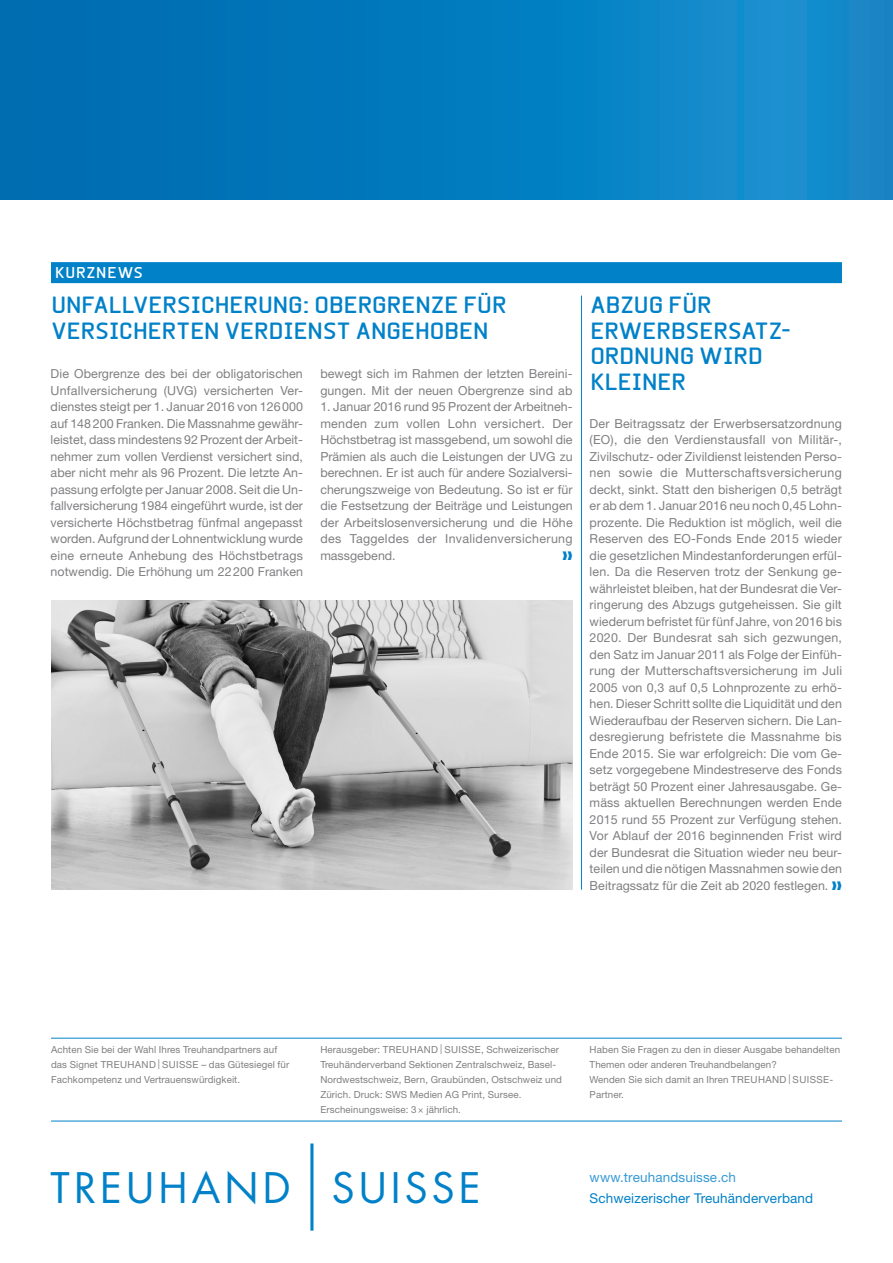
<style>
.page{position:relative;width:893px;height:1263px;background:#fff}
.page>*{position:absolute;margin:0;border:0;box-sizing:border-box;transform-origin:0 0}
.t1{font:40.95px "Futura";letter-spacing:.1em;color:#0081c8}
.t2{font:700 22.5px/25.5px "Beta Sans";color:#0081c8}
.t3{font:700 15px "Beta Sans";letter-spacing:.06em;color:#fff}
.t4{font:13.5px "Helvetica Neue LT Std";letter-spacing:.01em;color:#0081c8}
.t5{font:13.5px "Helvetica Neue LT Std";letter-spacing:.01em;color:#379ad5}
.t6{font:12.45px/16.5px "Helvetica Neue LT Std";letter-spacing:.005em;color:#808083;text-align:justify}
.t7{font:9.75px/15px "Helvetica Neue LT Std";letter-spacing:.01em;color:#808083}
.s1{color:#0081c8}
</style>
<div class="page">
<div style="left:0;top:0;width:893px;height:200px;background:linear-gradient(to right,#0069af,#158fcf)"></div>
<hr style="left:310px;top:1143px;width:3px;height:87px;background:#0081c8">
<hr style="left:51px;top:1121px;width:791px;height:1px;background:#0081c8">
<hr style="left:51px;top:1038px;width:791px;height:1px;background:#0081c8">
<div style="left:51px;top:262px;width:791px;height:21px;background:#0081c8"></div>
<hr style="left:581px;top:296px;width:1px;height:594px;background:#0081c8">
<img style="left:51px;top:600px;width:522px;height:290px">
<p class="t3" style="left:55px;top:264px;width:89px">KURZNEWS</p>
<h2 class="t2" style="left:51px;top:292px;width:457px">UNFALLVERSICHERUNG: OBERGRENZE FÜR<br>VERSICHERTEN VERDIENST ANGEHOBEN</h2>
<p class="t6" style="left:320px;top:365px;width:254px">bewegt sich im Rahmen der letzten Bereini&shy;gungen. Mit der neuen Obergrenze sind ab</p>
<p class="t6" style="left:320px;top:398px;width:254px">1. Januar 2016 rund 95 Prozent der Arbeitneh&shy;menden zum vollen Lohn versichert. Der Höchstbetrag ist massgebend, um sowohl die Prämien als auch die Leistungen der UVG zu berechnen. Er ist auch für andere Sozialversi&shy;cherungszweige von Bedeutung. So ist er für die Festsetzung der Beiträge und Leistungen der Arbeitslosenversicherung und die Höhe des Taggeldes der Invalidenversicherung massgebend.</p>
<p class="t6" style="left:51px;top:365px;width:254px">Die Obergrenze des bei der obligatorischen Unfallversicherung (UVG) versicherten Ver&shy;dienstes steigt per 1. Januar 2016 von 126000 auf 148200 Franken. Die Massnahme gewähr&shy;leistet, dass mindestens 92 Prozent der Arbeit&shy;nehmer zum vollen Verdienst versichert sind, aber nicht mehr als 96 Prozent. Die letzte An&shy;passung erfolgte per Januar 2008. Seit die Un&shy;fallversicherung 1984 eingeführt wurde, ist der versicherte Höchstbetrag fünfmal angepasst worden. Aufgrund der Lohnentwicklung wurde eine erneute Anhebung des Höchstbetrags notwendig. Die Erhöhung um 22200 Franken</p>
<h2 class="t2" style="left:590px;top:292px;width:202px">ABZUG FÜR<br>ERWERBSERSATZ-<br>ORDNUNG WIRD<br>KLEINER</h2>
<p class="t6" style="left:590px;top:415px;width:254px">Der Beitragssatz der Erwerbsersatzordnung (EO), die den Verdienstausfall von Militär-, Zivilschutz- oder Zivildienst leistenden Perso&shy;nen sowie die Mutterschaftsversicherung deckt, sinkt. Statt den bisherigen 0,5 beträgt er ab dem 1. Januar 2016 neu noch 0,45 Lohn&shy;prozente. Die Reduktion ist möglich, weil die Reserven des EO-Fonds Ende 2015 wieder die gesetzlichen Mindestanforderungen erfül&shy;len. Da die Reserven trotz der Senkung ge&shy;währleistet bleiben, hat der Bundesrat die Ver&shy;ringerung des Abzugs gutgeheissen. Sie gilt wiederum befristet für fünf Jahre, von 2016 bis 2020. Der Bundesrat sah sich gezwungen, den Satz im Januar 2011 als Folge der Einfüh&shy;rung der Mutterschaftsversicherung im Juli 2005 von 0,3 auf 0,5 Lohnprozente zu erhö&shy;hen. Dieser Schritt sollte die Liquidität und den Wiederaufbau der Reserven sichern. Die Lan&shy;desregierung befristete die Massnahme bis Ende 2015. Sie war erfolgreich: Die vom Ge&shy;setz vorgegebene Mindestreserve des Fonds beträgt 50 Prozent einer Jahresausgabe. Ge&shy;mäss aktuellen Berechnungen werden Ende 2015 rund 55 Prozent zur Verfügung stehen.<br>Vor Ablauf der 2016 beginnenden Frist wird der Bundesrat die Situation wieder neu beur&shy;teilen und die nötigen Massnahmen sowie den Beitragssatz für die Zeit ab 2020 festlegen. <span class="s1">❱❱</span></p>
<p class="t7" style="left:51px;top:1042px;width:240px">Achten Sie bei der Wahl Ihres Treuhandpartners auf das Signet TREUHAND | SUISSE – das Gütesiegel für<br>Fachkompetenz und Vertrauenswürdigkeit.</p>
<p class="t7" style="left:320px;top:1042px;width:243px">Herausgeber: TREUHAND | SUISSE, Schweizerischer Treuhänderverband Sektionen Zentralschweiz, Basel-Nordwestschweiz, Bern, Graubünden, Ostschweiz und Zürich. Druck: SWS Medien AG Print, Sursee.<br>Erscheinungsweise: 3× jährlich.</p>
<p class="t7" style="left:590px;top:1042px;width:252px">Haben Sie Fragen zu den in dieser Ausgabe behandelten Themen oder anderen Treuhandbelangen?<br>Wenden Sie sich damit an Ihren TREUHAND | SUISSE-Partner.</p>
<h1 class="t1" style="left:51px;top:1162px;width:432px">TREUHAND SUISSE</h1>
<p class="t5" style="left:590px;top:1169px;width:148px">www.treuhandsuisse.ch</p>
<p class="t4" style="left:590px;top:1190px;width:225px">Schweizerischer Treuhänderverband</p>
</div>
